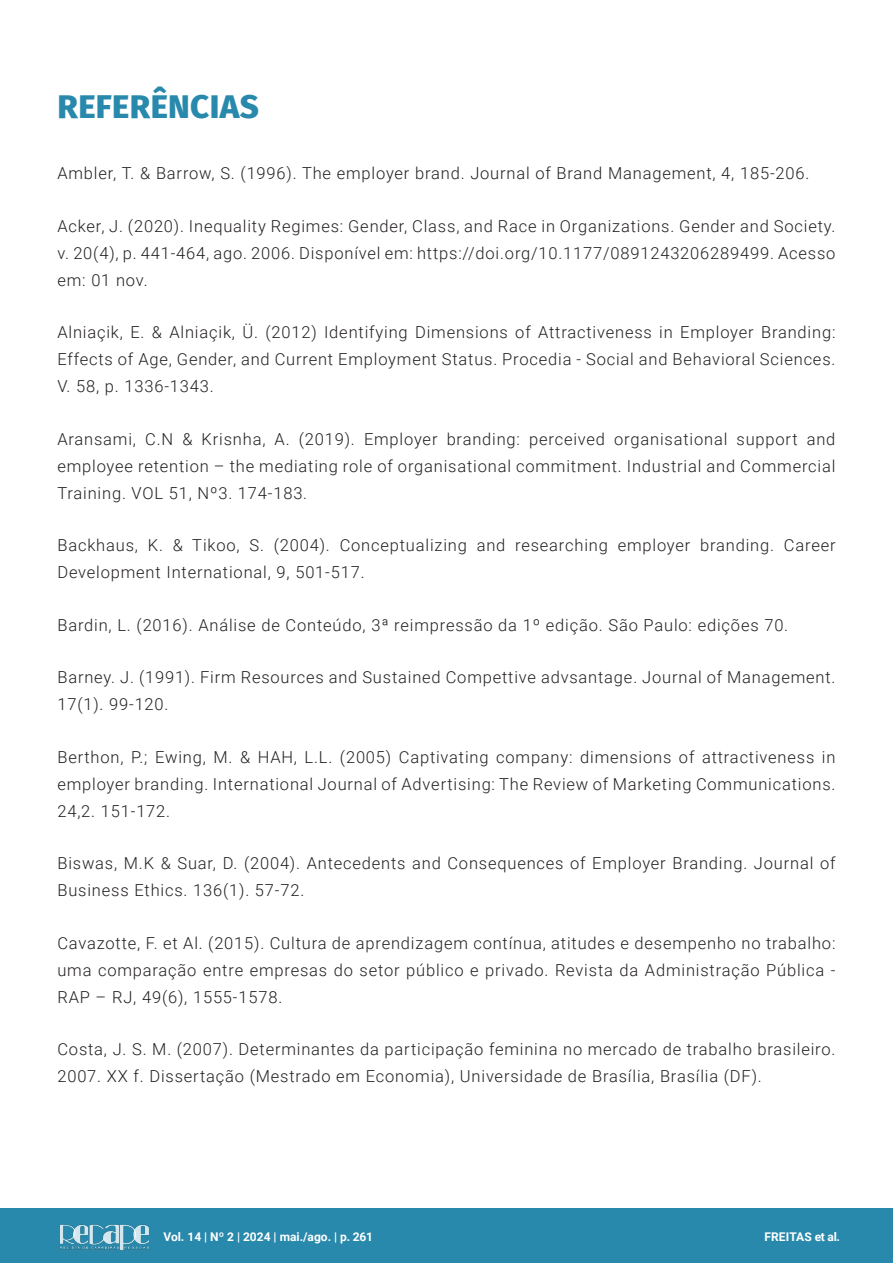
<style>
.page{position:relative;width:893px;height:1263px;background:#fff}
.page>*{position:absolute;margin:0;border:0;box-sizing:border-box;transform-origin:0 0}
.Título_-_Artigo{font:800 33px "Fira Sans";letter-spacing:.01em;color:#2889ac}
.Referências_Bibliogr{font:300 16.5px/27px "Roboto";letter-spacing:.05em;color:#231f20;text-align:justify}
.t1{font:700 12px "Roboto";color:#fff}
</style>
<div class="page">
<div style="left:0;top:1209px;width:893px;height:54px;background:#2889ac"></div>
<img style="left:59px;top:1224px;width:90px;height:27px">
<p class="Título_-_Artigo" style="left:58px;top:78px;width:203px">REFERÊNCIAS</p>
<p class="Referências_Bibliogr" style="left:57px;top:159px;width:753px">Ambler, T. &amp; Barrow, S. (1996). The employer brand. Journal of Brand Management, 4, 185-206.</p>
<p class="Referências_Bibliogr" style="left:57px;top:212px;width:780px">Acker, J. (2020). Inequality Regimes: Gender, Class, and Race in Organizations. Gender and Society. v. 20(4), p. 441-464, ago. 2006. Disponível em: https://doi.org/10.1177/0891243206289499. Acesso em: 01 nov.</p>
<p class="Referências_Bibliogr" style="left:57px;top:318px;width:780px">Alniaçik, E. &amp; Alniaçik, Ü. (2012) Identifying Dimensions of Attractiveness in Employer Branding:<br>Effects of Age, Gender, and Current Employment Status. Procedia - Social and Behavioral Sciences.<br>V. 58, p. 1336-1343.</p>
<p class="Referências_Bibliogr" style="left:57px;top:425px;width:780px">Aransami, C.N &amp; Krisnha, A. (2019). Employer branding: perceived organisational support and employee retention – the mediating role of organisational commitment. Industrial and Commercial Training. VOL 51, Nº3. 174-183.</p>
<p class="Referências_Bibliogr" style="left:57px;top:531px;width:780px">Backhaus, K. &amp; Tikoo, S. (2004). Conceptualizing and researching employer branding. Career<br>Development International, 9, 501-517.</p>
<p class="Referências_Bibliogr" style="left:57px;top:611px;width:732px">Bardin, L. (2016). Análise de Conteúdo, 3ª reimpressão da 1º edição. São Paulo: edições 70.</p>
<p class="Referências_Bibliogr" style="left:57px;top:663px;width:780px">Barney. J. (1991). Firm Resources and Sustained Compettive advsantage. Journal of Management.<br>17(1). 99-120.</p>
<p class="Referências_Bibliogr" style="left:57px;top:743px;width:780px">Berthon, P.; Ewing, M. &amp; HAH, L.L. (2005) Captivating company: dimensions of attractiveness in employer branding. International Journal of Advertising: The Review of Marketing Communications.<br>24,2. 151-172.</p>
<p class="Referências_Bibliogr" style="left:57px;top:849px;width:780px">Biswas, M.K &amp; Suar, D. (2004). Antecedents and Consequences of Employer Branding. Journal of<br>Business Ethics. 136(1). 57-72.</p>
<p class="Referências_Bibliogr" style="left:57px;top:929px;width:780px">Cavazotte, F. et Al. (2015). Cultura de aprendizagem contínua, atitudes e desempenho no trabalho: uma comparação entre empresas do setor público e privado. Revista da Administração Pública - RAP – RJ, 49(6), 1555-1578.</p>
<p class="Referências_Bibliogr" style="left:57px;top:1035px;width:780px">Costa, J. S. M. (2007). Determinantes da participação feminina no mercado de trabalho brasileiro.<br>2007. XX f. Dissertação (Mestrado em Economia), Universidade de Brasília, Brasília (DF).</p>
<p class="t1" style="left:163px;top:1228px;width:211px">Vol. 14 | Nº 2 | 2024 | mai./ago. | p. 261</p>
<p class="t1" style="left:764px;top:1229px;width:77px">FREITAS et al.</p>
</div>
